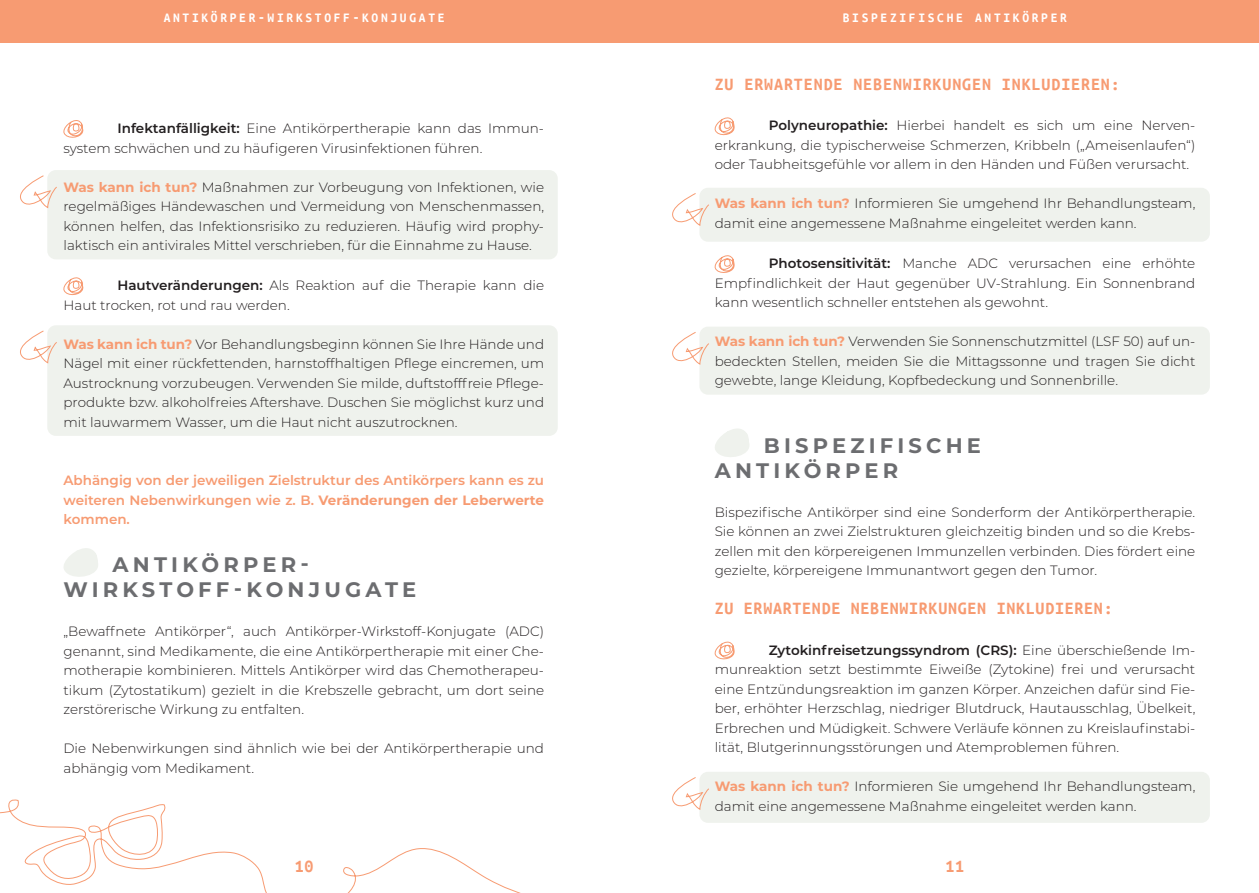
<style>
.page{position:relative;width:1259px;height:893px;background:#fff}
.page>*{position:absolute;margin:0;border:0;box-sizing:border-box;transform-origin:0 0}
.Therapieform{font:700 21px "Montserrat";letter-spacing:.2em;color:#6c6d70}
.Zwi_Überschrift_Ubuntu{font:700 18px "Ubuntu Mono";letter-spacing:.04em;color:#f79b72}
.Fließtext_Broschüre{font:300 13.5px/19.5px "Montserrat";color:#231f20;text-align:justify}
.Fließtext_Broschüre-2{font:600 13.5px/19.5px "Montserrat";color:#f79b72;text-align:justify}
.t1{font:700 13.5px "Ubuntu Mono";letter-spacing:.2em;color:#fff}
.s1{font-weight:600}
.s2{font-weight:700;color:#f79b72}
.s3{font-weight:700}
</style>
<div class="page">
<div style="left:47px;top:325px;width:511px;height:111px;background:#eff2ed;border-radius:9px"></div>
<svg style="left:20px;top:330px;width:37px;height:34px"></svg>
<div style="left:0;top:0;width:1259px;height:43px;background:#f79b72"></div>
<div style="left:47px;top:170px;width:511px;height:89px;background:#eff2ed;border-radius:9px"></div>
<svg style="left:20px;top:175px;width:37px;height:33px"></svg>
<svg style="left:63px;top:120px;width:21px;height:18px"></svg>
<svg style="left:63px;top:277px;width:21px;height:19px"></svg>
<svg style="left:64px;top:548px;width:34px;height:29px"></svg>
<svg style="left:0;top:799px;width:521px;height:94px"></svg>
<div style="left:699px;top:327px;width:511px;height:68px;background:#eff2ed;border-radius:9px"></div>
<svg style="left:672px;top:332px;width:37px;height:33px"></svg>
<div style="left:699px;top:188px;width:511px;height:54px;background:#eff2ed;border-radius:9px"></div>
<svg style="left:672px;top:193px;width:37px;height:33px"></svg>
<div style="left:699px;top:772px;width:511px;height:51px;background:#eff2ed;border-radius:9px"></div>
<svg style="left:672px;top:777px;width:37px;height:33px"></svg>
<svg style="left:714px;top:117px;width:21px;height:19px"></svg>
<svg style="left:714px;top:255px;width:21px;height:18px"></svg>
<svg style="left:715px;top:429px;width:34px;height:28px"></svg>
<svg style="left:714px;top:641px;width:21px;height:19px"></svg>
<p class="t1" style="left:164px;top:10px;width:282px">ANTIKÖRPER-WIRKSTOFF-KONJUGATE</p>
<p class="t1" style="left:843px;top:10px;width:226px">BISPEZIFISCHE ANTIKÖRPER</p>
<p class="Fließtext_Broschüre" style="left:63px;top:118px;width:482px;text-indent:54px"><span class="s1">Infektanfälligkeit:</span> Eine Antikörpertherapie kann das Immun&shy;system schwächen und zu häufigeren Virusinfektionen führen.</p>
<p class="Fließtext_Broschüre" style="left:63px;top:177px;width:482px"><span class="s2">Was kann ich tun?</span> Maßnahmen zur Vorbeugung von Infektionen, wie regelmäßiges Händewaschen und Vermeidung von Menschenmassen, können helfen, das Infektionsrisiko zu reduzieren. Häufig wird prophy&shy;laktisch ein antivirales Mittel verschrieben, für die Einnahme zu Hause.</p>
<p class="Fließtext_Broschüre" style="left:63px;top:275px;width:482px;text-indent:54px"><span class="s1">Hautveränderungen:</span> Als Reaktion auf die Therapie kann die<br>Haut trocken, rot und rau werden.</p>
<p class="Fließtext_Broschüre" style="left:63px;top:334px;width:482px"><span class="s2">Was kann ich tun?</span> Vor Behandlungsbeginn können Sie Ihre Hände und Nägel mit einer rückfettenden, harnstoffhaltigen Pflege eincremen, um Austrocknung vorzubeugen. Verwenden Sie milde, duftstofffreie Pflege&shy;produkte bzw. alkoholfreies Aftershave. Duschen Sie möglichst kurz und mit lauwarmem Wasser, um die Haut nicht auszutrocknen.</p>
<p class="Fließtext_Broschüre-2" style="left:63px;top:470px;width:482px">Abhängig von der jeweiligen Zielstruktur des Antikörpers kann es zu weiteren Nebenwirkungen wie z. B. <span class="s3">Veränderungen der Leberwerte </span>kommen.</p>
<p class="Therapieform" style="left:113px;top:550px;width:198px">ANTIKÖRPER-</p>
<p class="Therapieform" style="left:63px;top:575px;width:354px">WIRKSTOFF-KONJUGATE</p>
<p class="Fließtext_Broschüre" style="left:63px;top:621px;width:482px">„Bewaffnete Antikörper“, auch Antikörper-Wirkstoff-Konjugate (ADC) genannt, sind Medikamente, die eine Antikörpertherapie mit einer Che&shy;motherapie kombinieren. Mittels Antikörper wird das Chemotherapeu&shy;tikum (Zytostatikum) gezielt in die Krebszelle gebracht, um dort seine zerstörerische Wirkung zu entfalten.</p>
<p class="Fließtext_Broschüre" style="left:63px;top:738px;width:482px">Die Nebenwirkungen sind ähnlich wie bei der Antikörpertherapie und abhängig vom Medikament.</p>
<p class="Zwi_Überschrift_Ubuntu" style="left:715px;top:75px;width:406px">ZU ERWARTENDE NEBENWIRKUNGEN INKLUDIEREN:</p>
<p class="Fließtext_Broschüre" style="left:715px;top:115px;width:482px;text-indent:54px"><span class="s1">Polyneuropathie:</span> Hierbei handelt es sich um eine Nerven&shy;erkrankung, die typischerweise Schmerzen, Kribbeln („Ameisenlaufen“) oder Taubheitsgefühle vor allem in den Händen und Füßen verursacht.</p>
<p class="Fließtext_Broschüre" style="left:715px;top:193px;width:482px"><span class="s2">Was kann ich tun?</span> Informieren Sie umgehend Ihr Behandlungsteam, damit eine angemessene Maßnahme eingeleitet werden kann.</p>
<p class="Fließtext_Broschüre" style="left:715px;top:253px;width:482px;text-indent:54px"><span class="s1">Photosensitivität:</span> Manche ADC verursachen eine erhöhte Empfindlichkeit der Haut gegenüber UV-Strahlung. Ein Sonnenbrand kann wesentlich schneller entstehen als gewohnt.</p>
<p class="Fließtext_Broschüre" style="left:715px;top:331px;width:482px"><span class="s2">Was kann ich tun?</span> Verwenden Sie Sonnenschutzmittel (LSF 50) auf un&shy;bedeckten Stellen, meiden Sie die Mittagssonne und tragen Sie dicht gewebte, lange Kleidung, Kopfbedeckung und Sonnenbrille.</p>
<p class="Therapieform" style="left:764px;top:430px;width:219px">BISPEZIFISCHE</p>
<p class="Therapieform" style="left:715px;top:455px;width:185px">ANTIKÖRPER</p>
<p class="Fließtext_Broschüre" style="left:715px;top:502px;width:482px">Bispezifische Antikörper sind eine Sonderform der Antikörpertherapie.<br>Sie können an zwei Zielstrukturen gleichzeitig binden und so die Krebs&shy;zellen mit den körpereigenen Immunzellen verbinden. Dies fördert eine gezielte, körpereigene Immunantwort gegen den Tumor.</p>
<p class="Zwi_Überschrift_Ubuntu" style="left:715px;top:599px;width:399px">ZU ERWARTENDE NEBENWIRKUNGEN INKLUDIEREN:</p>
<p class="Fließtext_Broschüre" style="left:715px;top:640px;width:482px;text-indent:54px"><span class="s1">Zytokinfreisetzungssyndrom (CRS):</span> Eine überschießende Im&shy;munreaktion setzt bestimmte Eiweiße (Zytokine) frei und verursacht eine Entzündungsreaktion im ganzen Körper. Anzeichen dafür sind Fie&shy;ber, erhöhter Herzschlag, niedriger Blutdruck, Hautausschlag, Übelkeit, Erbrechen und Müdigkeit. Schwere Verläufe können zu Kreislaufinstabi&shy;lität, Blutgerinnungsstörungen und Atemproblemen führen.</p>
<p class="Fließtext_Broschüre" style="left:715px;top:776px;width:482px"><span class="s2">Was kann ich tun?</span> Informieren Sie umgehend Ihr Behandlungsteam, damit eine angemessene Maßnahme eingeleitet werden kann.</p>
<h2 class="Zwi_Überschrift_Ubuntu" style="left:295px;top:857px;width:20px">10</h2>
<h2 class="Zwi_Überschrift_Ubuntu" style="left:945px;top:857px;width:20px">11</h2>
</div>
